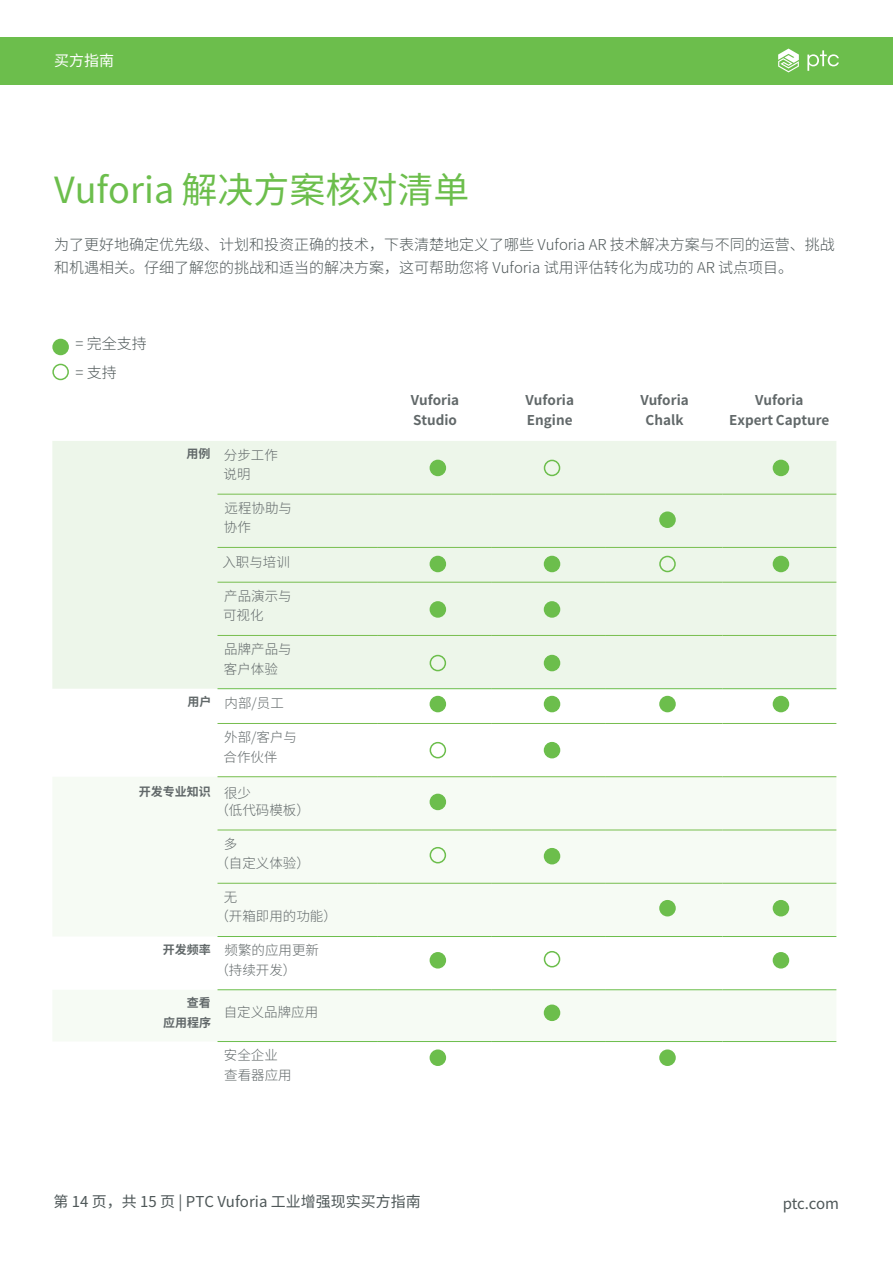
<style>
.page{position:relative;width:893px;height:1263px;background:#fff}
.page>*{position:absolute;margin:0;border:0;box-sizing:border-box;transform-origin:0 0}
.t1{font:36px "Noto Sans CJ Ksc";color:#6cbe4c}
.t2{font:300 15px/22.5px "Noto Sans CJ Ksc";color:#4e5758}
.t3{font:15px "Noto Sans CJ Ksc";color:#4e5758}
.t4{font:15px "Noto Sans CJ Ksc";color:#fff}
.t5{font:300 13.5px/19.5px "Noto Sans CJ Ksc";color:#616869}
.t6{font:700 13.5px/19.5px "Noto Sans CJ Ksc";color:#616869}
.t7{font:700 12px/19.5px "Noto Sans CJ Ksc";color:#616869;text-align:right}
.s1{font-weight:700;font-size:12px}
.s2{font-weight:300;font-size:13.5px}
</style>
<div class="page">
<div style="left:52px;top:441px;width:784px;height:248px;background:#edf6ea"></div>
<svg style="left:53px;top:777px;width:783px;height:264px;fill:#f6fbf4"></svg>
<hr style="left:217px;top:494px;width:161px;height:1px;background:#77be4e">
<hr style="left:378px;top:494px;width:114px;height:1px;background:#77be4e">
<hr style="left:492px;top:494px;width:114px;height:1px;background:#77be4e">
<hr style="left:606px;top:494px;width:117px;height:1px;background:#77be4e">
<hr style="left:723px;top:494px;width:113px;height:1px;background:#77be4e">
<hr style="left:217px;top:547px;width:161px;height:1px;background:#77be4e">
<hr style="left:378px;top:547px;width:114px;height:1px;background:#77be4e">
<hr style="left:492px;top:547px;width:114px;height:1px;background:#77be4e">
<hr style="left:606px;top:547px;width:117px;height:1px;background:#77be4e">
<hr style="left:723px;top:547px;width:113px;height:1px;background:#77be4e">
<hr style="left:217px;top:582px;width:161px;height:1px;background:#77be4e">
<hr style="left:378px;top:582px;width:114px;height:1px;background:#77be4e">
<hr style="left:492px;top:582px;width:114px;height:1px;background:#77be4e">
<hr style="left:606px;top:582px;width:117px;height:1px;background:#77be4e">
<hr style="left:723px;top:582px;width:113px;height:1px;background:#77be4e">
<hr style="left:217px;top:635px;width:161px;height:1px;background:#77be4e">
<hr style="left:378px;top:635px;width:114px;height:1px;background:#77be4e">
<hr style="left:492px;top:635px;width:114px;height:1px;background:#77be4e">
<hr style="left:606px;top:635px;width:117px;height:1px;background:#77be4e">
<hr style="left:723px;top:635px;width:113px;height:1px;background:#77be4e">
<hr style="left:217px;top:723px;width:161px;height:1px;background:#77be4e">
<hr style="left:378px;top:723px;width:114px;height:1px;background:#77be4e">
<hr style="left:492px;top:723px;width:114px;height:1px;background:#77be4e">
<hr style="left:606px;top:723px;width:117px;height:1px;background:#77be4e">
<hr style="left:723px;top:723px;width:113px;height:1px;background:#77be4e">
<hr style="left:217px;top:883px;width:161px;height:1px;background:#77be4e">
<hr style="left:378px;top:883px;width:114px;height:1px;background:#77be4e">
<hr style="left:492px;top:883px;width:114px;height:1px;background:#77be4e">
<hr style="left:606px;top:883px;width:117px;height:1px;background:#77be4e">
<hr style="left:723px;top:883px;width:113px;height:1px;background:#77be4e">
<hr style="left:217px;top:830px;width:161px;height:1px;background:#77be4e">
<hr style="left:378px;top:830px;width:114px;height:1px;background:#77be4e">
<hr style="left:492px;top:830px;width:114px;height:1px;background:#77be4e">
<hr style="left:606px;top:830px;width:117px;height:1px;background:#77be4e">
<hr style="left:723px;top:830px;width:113px;height:1px;background:#77be4e">
<hr style="left:217px;top:776px;width:161px;height:1px;background:#77be4e">
<hr style="left:378px;top:776px;width:114px;height:1px;background:#77be4e">
<hr style="left:492px;top:776px;width:114px;height:1px;background:#77be4e">
<hr style="left:606px;top:776px;width:117px;height:1px;background:#77be4e">
<hr style="left:723px;top:776px;width:113px;height:1px;background:#77be4e">
<hr style="left:217px;top:936px;width:161px;height:1px;background:#6cbe4c">
<hr style="left:378px;top:936px;width:114px;height:1px;background:#6cbe4c">
<hr style="left:492px;top:936px;width:114px;height:1px;background:#6cbe4c">
<hr style="left:606px;top:936px;width:117px;height:1px;background:#6cbe4c">
<hr style="left:723px;top:936px;width:113px;height:1px;background:#6cbe4c">
<hr style="left:217px;top:1041px;width:161px;height:1px;background:#6cbe4c">
<hr style="left:378px;top:1041px;width:114px;height:1px;background:#6cbe4c">
<hr style="left:492px;top:1041px;width:114px;height:1px;background:#6cbe4c">
<hr style="left:606px;top:1041px;width:117px;height:1px;background:#6cbe4c">
<hr style="left:723px;top:1041px;width:113px;height:1px;background:#6cbe4c">
<hr style="left:217px;top:989px;width:161px;height:1px;background:#6cbe4c">
<hr style="left:378px;top:989px;width:114px;height:1px;background:#6cbe4c">
<hr style="left:492px;top:989px;width:114px;height:1px;background:#6cbe4c">
<hr style="left:606px;top:989px;width:117px;height:1px;background:#6cbe4c">
<hr style="left:723px;top:989px;width:113px;height:1px;background:#6cbe4c">
<hr style="left:217px;top:688px;width:161px;height:1px;background:#6cbe4c">
<hr style="left:378px;top:688px;width:114px;height:1px;background:#6cbe4c">
<hr style="left:492px;top:688px;width:114px;height:1px;background:#6cbe4c">
<hr style="left:606px;top:688px;width:117px;height:1px;background:#6cbe4c">
<hr style="left:723px;top:688px;width:113px;height:1px;background:#6cbe4c">
<div style="left:0;top:37px;width:893px;height:48px;background:#6cbe4c"></div>
<svg style="left:778px;top:49px;width:21px;height:23px"></svg>
<svg style="left:807px;top:50px;width:32px;height:21px"></svg>
<div style="left:52px;top:339px;width:17px;height:16px;background:#6cbe4c;border-radius:50%"></div>
<div style="left:52px;top:364px;width:17px;height:16px;border:2px solid #6cbe4c;border-radius:50%"></div>
<div style="left:430px;top:460px;width:16px;height:16px;background:#6cbe4c;border-radius:50%"></div>
<div style="left:430px;top:556px;width:16px;height:16px;background:#6cbe4c;border-radius:50%"></div>
<div style="left:430px;top:601px;width:16px;height:17px;background:#6cbe4c;border-radius:50%"></div>
<div style="left:430px;top:655px;width:16px;height:16px;border:2px solid #6cbe4c;border-radius:50%"></div>
<div style="left:430px;top:742px;width:16px;height:16px;border:2px solid #6cbe4c;border-radius:50%"></div>
<div style="left:430px;top:847px;width:16px;height:16px;border:2px solid #6cbe4c;border-radius:50%"></div>
<div style="left:544px;top:951px;width:16px;height:16px;border:2px solid #6cbe4c;border-radius:50%"></div>
<div style="left:544px;top:460px;width:16px;height:16px;border:2px solid #6cbe4c;border-radius:50%"></div>
<div style="left:659px;top:556px;width:17px;height:16px;border:2px solid #6cbe4c;border-radius:50%"></div>
<div style="left:430px;top:696px;width:16px;height:16px;background:#6cbe4c;border-radius:50%"></div>
<div style="left:430px;top:794px;width:16px;height:16px;background:#6cbe4c;border-radius:50%"></div>
<div style="left:430px;top:952px;width:16px;height:16px;background:#6cbe4c;border-radius:50%"></div>
<div style="left:430px;top:1049px;width:16px;height:17px;background:#6cbe4c;border-radius:50%"></div>
<div style="left:544px;top:1004px;width:16px;height:17px;background:#6cbe4c;border-radius:50%"></div>
<div style="left:544px;top:848px;width:16px;height:16px;background:#6cbe4c;border-radius:50%"></div>
<div style="left:544px;top:742px;width:16px;height:16px;background:#6cbe4c;border-radius:50%"></div>
<div style="left:544px;top:696px;width:16px;height:16px;background:#6cbe4c;border-radius:50%"></div>
<div style="left:544px;top:655px;width:16px;height:16px;background:#6cbe4c;border-radius:50%"></div>
<div style="left:544px;top:601px;width:16px;height:17px;background:#6cbe4c;border-radius:50%"></div>
<div style="left:544px;top:556px;width:16px;height:16px;background:#6cbe4c;border-radius:50%"></div>
<div style="left:659px;top:696px;width:17px;height:16px;background:#6cbe4c;border-radius:50%"></div>
<div style="left:659px;top:900px;width:17px;height:16px;background:#6cbe4c;border-radius:50%"></div>
<div style="left:659px;top:1049px;width:17px;height:17px;background:#6cbe4c;border-radius:50%"></div>
<div style="left:773px;top:952px;width:16px;height:16px;background:#6cbe4c;border-radius:50%"></div>
<div style="left:773px;top:900px;width:16px;height:16px;background:#6cbe4c;border-radius:50%"></div>
<div style="left:773px;top:696px;width:16px;height:16px;background:#6cbe4c;border-radius:50%"></div>
<div style="left:773px;top:556px;width:16px;height:16px;background:#6cbe4c;border-radius:50%"></div>
<div style="left:773px;top:460px;width:16px;height:16px;background:#6cbe4c;border-radius:50%"></div>
<div style="left:659px;top:511px;width:17px;height:17px;background:#6cbe4c;border-radius:50%"></div>
<p class="t4" style="left:54px;top:52px;width:61px">买方指南</p>
<h1 class="t1" style="left:54px;top:169px;width:417px">Vuforia 解决方案核对清单</h1>
<p class="t2" style="left:54px;top:234px;width:782px">为了更好地确定优先级、计划和投资正确的技术，下表清楚地定义了哪些 Vuforia AR 技术解决方案与不同的运营、挑战和机遇相关。仔细了解您的挑战和适当的解决方案，这可帮助您将 Vuforia 试用评估转化为成功的 AR 试点项目。</p>
<p class="t2" style="left:76px;top:329px;width:73px;line-height:29.2px">= 完全支持= 支持</p>
<p class="t5" style="left:224px;top:445px;width:56px;text-indent:-37px"><span class="s1">用例</span> 分步工作说明</p>
<p class="t5" style="left:224px;top:498px;width:70px">远程协助与协作</p>
<p class="t5" style="left:222px;top:552px;width:69px">入职与培训</p>
<p class="t5" style="left:223px;top:586px;width:70px">产品演示与可视化</p>
<p class="t5" style="left:224px;top:640px;width:69px">品牌产品与客户体验</p>
<p class="t5" style="left:188px;top:693px;width:98px"><span class="s1">用户</span> 内部/员工</p>
<p class="t5" style="left:224px;top:728px;width:75px">外部/客户与合作伙伴</p>
<p class="t7" style="left:139px;top:782px;width:114px">开发专业知识 <span class="s2">很少</span></p>
<p class="t5" style="left:215px;top:800px;width:96px">（低代码模板）</p>
<p class="t5" style="left:215px;top:834px;width:96px;text-indent:8px">多<br>（自定义体验）</p>
<p class="t5" style="left:215px;top:887px;width:123px;text-indent:8px">无<br>（开箱即用的功能）</p>
<p class="t5" style="left:215px;top:941px;width:105px;text-indent:-53px"><span class="s1">开发频率</span> 频繁的应用更新（持续开发）</p>
<p class="t7" style="left:163px;top:993px;width:49px">查看<br>应用程序</p>
<p class="t5" style="left:224px;top:1003px;width:96px">自定义品牌应用</p>
<p class="t5" style="left:224px;top:1046px;width:69px">安全企业查看器应用</p>
<p class="t6" style="left:411px;top:391px;width:50px">Vuforia<br>Studio</p>
<p class="t6" style="left:526px;top:391px;width:50px">Vuforia<br>Engine</p>
<p class="t6" style="left:640px;top:391px;width:50px;text-align:center">Vuforia<br>Chalk</p>
<p class="t6" style="left:729px;top:391px;width:102px;text-align:center">Vuforia<br>Expert Capture</p>
<p class="t3" style="left:53px;top:1193px;width:369px">第 14 页，共 15 页 | PTC Vuforia 工业增强现实买方指南</p>
<p class="t3" style="left:783px;top:1195px;width:58px">ptc.com</p>
</div>
